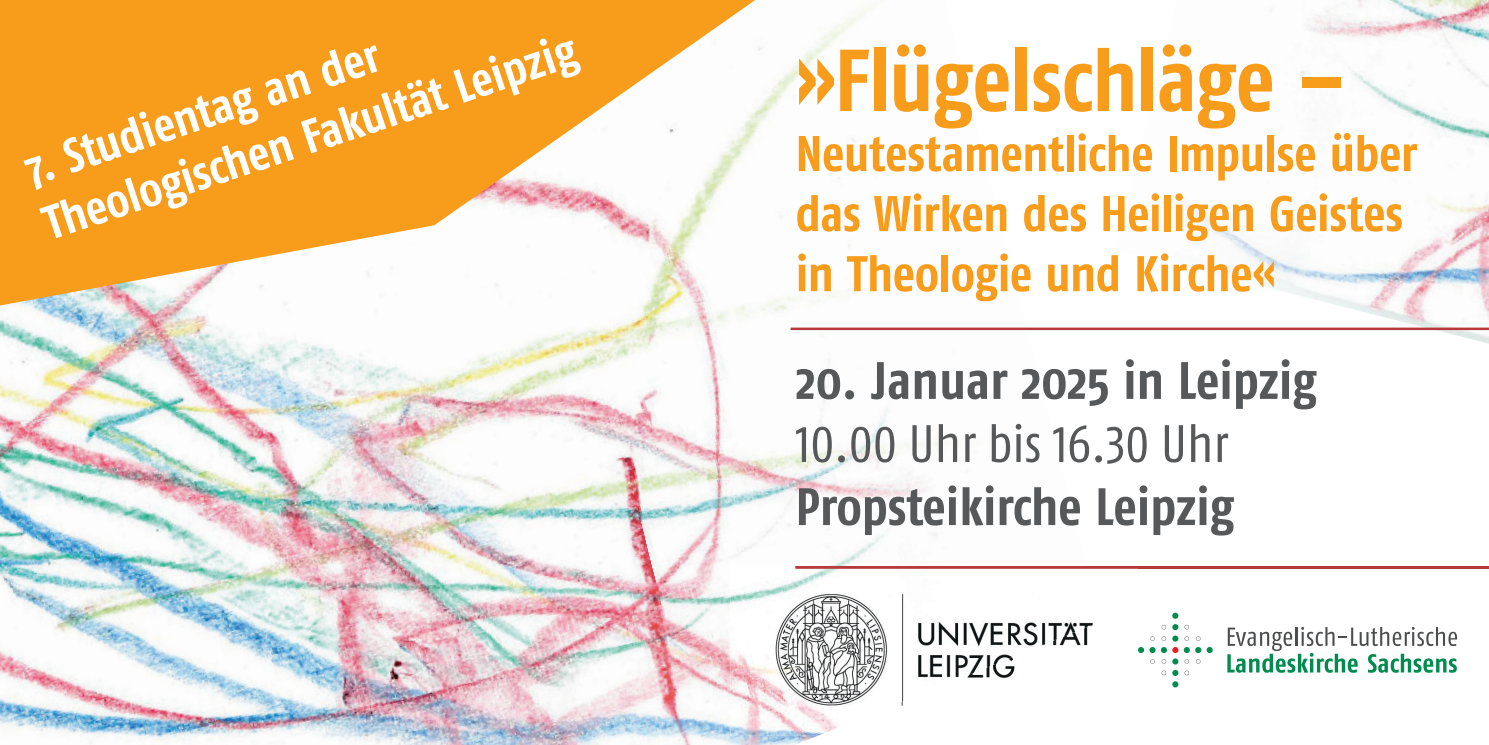
<style>
.page{position:relative;width:1489px;height:745px;background:#fff}
.page>*{position:absolute;margin:0;border:0;box-sizing:border-box;transform-origin:0 0}
.t1{font:700 87.5px "Fago Co";letter-spacing:-.01em;color:#f89c1c}
.t2{font:700 52.5px "Fago Co";letter-spacing:-.005em;color:#57585a}
.t3{font:52.5px "Fago Co Lf";color:#57585a}
.t4{font:700 50px/60px "Fago Co";letter-spacing:-.01em;color:#f89c1c}
.t5{font:700 47.5px/56.2px "Fago Co";color:#fff}
</style>
<div class="page">
<img style="left:1115px;top:0;width:373px;height:343px">
<img style="left:0;top:305px;width:509px;height:220px">
<img style="left:509px;top:305px;width:211px;height:283px">
<img style="left:683px;top:0;width:402px;height:564px">
<img style="left:0;top:395px;width:87px;height:340px">
<img style="left:68px;top:525px;width:614px;height:219px">
<img style="left:661px;top:588px;width:119px;height:156px">
<img style="left:454px;top:686px;width:242px;height:58px">
<img style="left:780px;top:735px;width:37px;height:9px">
<hr style="left:795px;top:565px;width:693px;height:3px;background:#b7393b">
<svg style="left:0;top:0;width:755px;height:305px;fill:#f89c1c"></svg>
<img style="left:730px;top:564px;width:370px;height:171px">
<img style="left:795px;top:565px;width:342px;height:3px">
<svg style="left:1227px;top:627px;width:229px;height:45px"></svg>
<svg style="left:1161px;top:624px;width:5px;height:5px"></svg>
<svg style="left:1161px;top:670px;width:5px;height:4px"></svg>
<svg style="left:1161px;top:636px;width:5px;height:4px"></svg>
<svg style="left:1161px;top:659px;width:5px;height:4px"></svg>
<svg style="left:1172px;top:658px;width:6px;height:17px"></svg>
<svg style="left:1172px;top:681px;width:6px;height:6px"></svg>
<svg style="left:1172px;top:612px;width:6px;height:17px"></svg>
<svg style="left:1172px;top:635px;width:17px;height:17px"></svg>
<svg style="left:1195px;top:647px;width:17px;height:5px"></svg>
<svg style="left:1149px;top:647px;width:17px;height:5px"></svg>
<svg style="left:1138px;top:647px;width:5px;height:5px"></svg>
<hr style="left:790px;top:327px;width:698px;height:3px;background:#b7393b">
<p class="t5" style="left:17px;top:142px;width:561px;rotate:-18deg">7. Studientag an der<br>Theologischen Fakultät Leipzig</p>
<h1 class="t1" style="left:795px;top:29px;width:551px">»Flügelschläge –</h1>
<p class="t4" style="left:795px;top:123px;width:623px">Neutestamentliche Impulse über das Wirken des Heiligen Geistes in Theologie und Kirche«</p>
<p class="t2" style="left:795px;top:349px;width:522px">20. Januar 2025 in Leipzig</p>
<p class="t3" style="left:795px;top:413px;width:434px">10.00 Uhr bis 16.30 Uhr</p>
<p class="t2" style="left:795px;top:475px;width:440px">Propsteikirche Leipzig</p>
</div>
